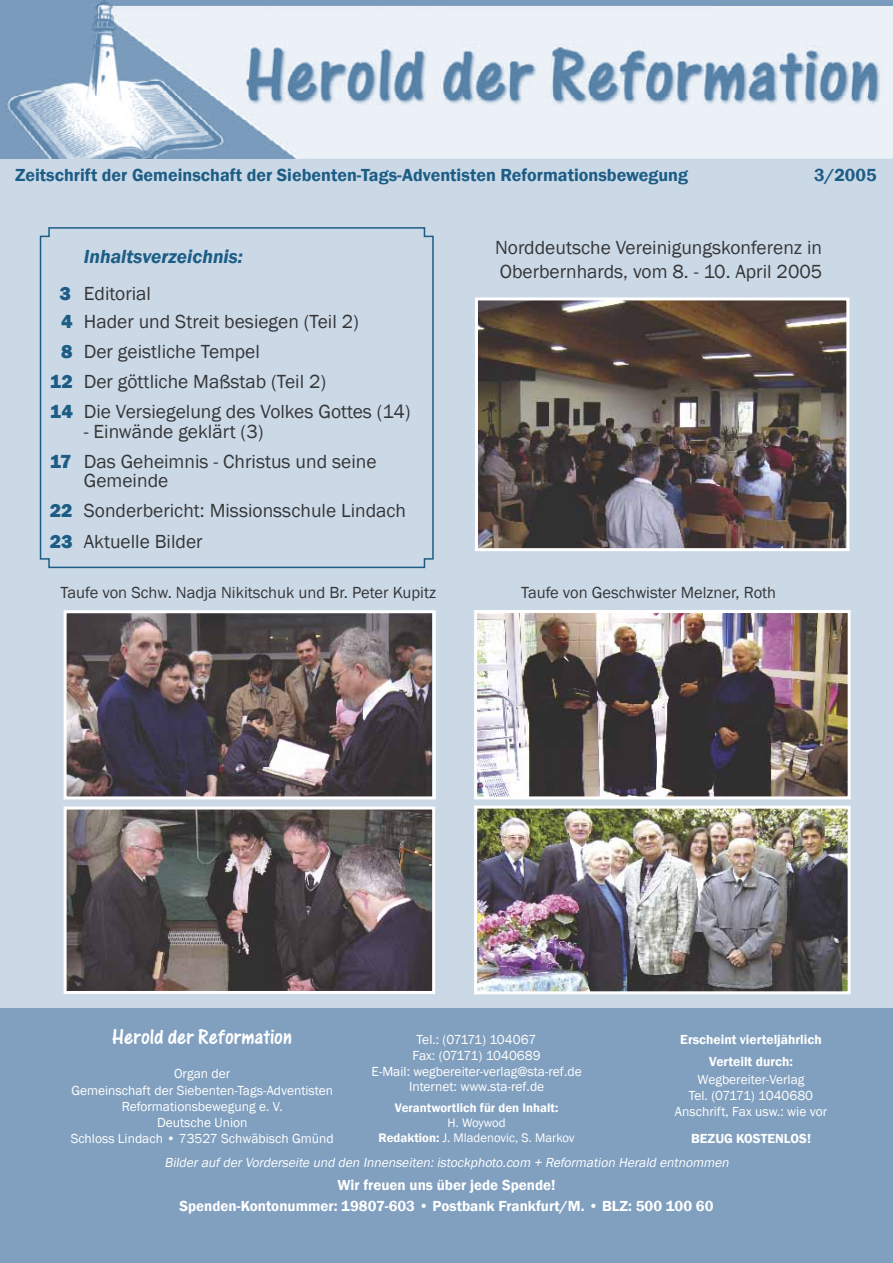
<style>
.page{position:relative;width:893px;height:1263px;background:#fff}
.page>*{position:absolute;margin:0;border:0;box-sizing:border-box;transform-origin:0 0}
.t1{font:22.5px "One Stroke Script Let Plain";color:#fff}
.t2{font:19.5px/30.2px "Franklin Gothic";color:#353638}
.t3{font:italic 600 19.5px/36.5px "Franklin Gothic";color:#1d5d85}
.t4{font:600 18px "Franklin Gothic";color:#1d5d85}
.t5{font:16.5px "Franklin Gothic";color:#353638}
.t6{font:600 15px/21px "Franklin Gothic";color:#fff;text-align:center}
.t7{font:13.5px/16.2px "Franklin Gothic";color:#fff;text-align:center}
.t8{font:italic 13.5px "Franklin Gothic";color:#fff}
.t9{font:600 13.5px/21.6px "Franklin Gothic";color:#fff;text-align:center}
.t10{font:12.75px/15px "Franklin Gothic";color:#fff;text-align:center}
.t11{font:600 12.75px "Franklin Gothic";color:#fff}
.s1{font-weight:800;font-style:normal}
.s2{font-weight:400;font-style:normal;color:#353638}
.s3{font-weight:800;color:#1d5d85}
.s4{font-weight:600}
</style>
<div class="page">
<div style="left:1px;top:0;width:891px;height:1009px;background:#cbd9e7"></div>
<div style="left:1px;top:1008px;width:891px;height:254px;background:#81a0c0"></div>
<img style="left:1px;top:0;width:891px;height:158px">
<svg style="left:39px;top:227px;width:395px;height:342px"></svg>
<img style="left:479px;top:301px;width:366px;height:246px">
<div style="left:475px;top:297px;width:374px;height:254px;border:3px solid #fff"></div>
<img style="left:68px;top:614px;width:363px;height:181px">
<div style="left:64px;top:610px;width:372px;height:189px;border:3px solid #fff"></div>
<img style="left:478px;top:614px;width:368px;height:181px">
<div style="left:474px;top:610px;width:376px;height:189px;border:3px solid #fff"></div>
<img style="left:478px;top:810px;width:368px;height:180px">
<div style="left:474px;top:806px;width:376px;height:188px;border:3px solid #fff"></div>
<img style="left:68px;top:811px;width:363px;height:179px">
<div style="left:64px;top:807px;width:371px;height:187px;border:3px solid #fff"></div>
<p class="t4" style="left:15px;top:164px;width:674px">Zeitschrift der Gemeinschaft der Siebenten-Tags-Adventisten Reformationsbewegung</p>
<p class="t4" style="left:814px;top:164px;width:64px">3/2005</p>
<p class="t3" style="left:60px;top:238px;width:185px;text-indent:24px">Inhaltsverzeichnis:<br><span class="s1">3</span> <span class="s2">Editorial</span></p>
<p class="t2" style="left:61px;top:306px;width:299px"><span class="s3">4</span> Hader und Streit besiegen (Teil 2)</p>
<p class="t2" style="left:61px;top:336px;width:200px"><span class="s3">8</span> Der geistliche Tempel</p>
<p class="t2" style="left:50px;top:366px;width:278px"><span class="s3">12</span> Der göttliche Maßstab (Teil 2)</p>
<p class="t2" style="left:50px;top:396px;width:362px"><span class="s3">14</span> Die Versiegelung des Volkes Gottes (14)</p>
<p class="t2" style="left:50px;top:416px;width:328px;text-indent:34px">- Einwände geklärt (3)<br><span class="s3">17</span> Das Geheimnis - Christus und seine</p>
<p class="t2" style="left:50px;top:465px;width:358px;text-indent:34px">Gemeinde<br><span class="s3">22</span> Sonderbericht: Missionsschule Lindach<br><span class="s3">23</span> Aktuelle Bilder</p>
<p class="t2" style="left:495px;top:235px;width:328px;line-height:24px">Norddeutsche Vereinigungskonferenz in<br>Oberbernhards, vom 8. - 10. April 2005</p>
<p class="t5" style="left:61px;top:583px;width:377px">Taufe von Schw. Nadja Nikitschuk und Br. Peter Kupitz</p>
<p class="t5" style="left:521px;top:583px;width:256px">Taufe von Geschwister Melzner, Roth</p>
<p class="t1" style="left:112px;top:1030px;width:181px">Herold der Reformation</p>
<p class="t7" style="left:71px;top:1066px;width:264px">Organ der<br>Gemeinschaft der Siebenten-Tags-Adventisten<br>Reformationsbewegung e. V.<br>Deutsche Union<br>Schloss Lindach • 73527 Schwäbisch Gmünd</p>
<p class="t9" style="left:680px;top:1029px;width:143px">Erscheint vierteljährlich<br>Verteilt durch:</p>
<p class="t7" style="left:675px;top:1071px;width:154px">Wegbereiter-Verlag<br>Tel. (07171) 1040680<br>Anschrift, Fax usw.: wie vor</p>
<p class="t9" style="left:691px;top:1128px;width:121px">BEZUG KOSTENLOS!</p>
<p class="t8" style="left:164px;top:1155px;width:568px">BilderaufderVorderseite und den Innenseiten:istockphoto.com + Reformation Herald entnommen</p>
<p class="t6" style="left:179px;top:1174px;width:535px">Wir freuen uns über jede Spende!<br>Spenden-Kontonummer: 19807-603 • Postbank Frankfurt/M. • BLZ: 500 100 60</p>
<p class="t7" style="left:371px;top:1031px;width:212px;line-height:15.8px">Tel.: (07171) 104067<br>Fax: (07171) 1040689<br>E-Mail: wegbereiter-verlag@sta-ref.de<br>Internet: www.sta-ref.de</p>
<p class="t11" style="left:395px;top:1101px;width:165px">Verantwortlich für den Inhalt:</p>
<p class="t10" style="left:378px;top:1115px;width:197px">H. Woywod<br><span class="s4">Redaktion:</span> J. Mladenovic, S. Markov</p>
</div>
